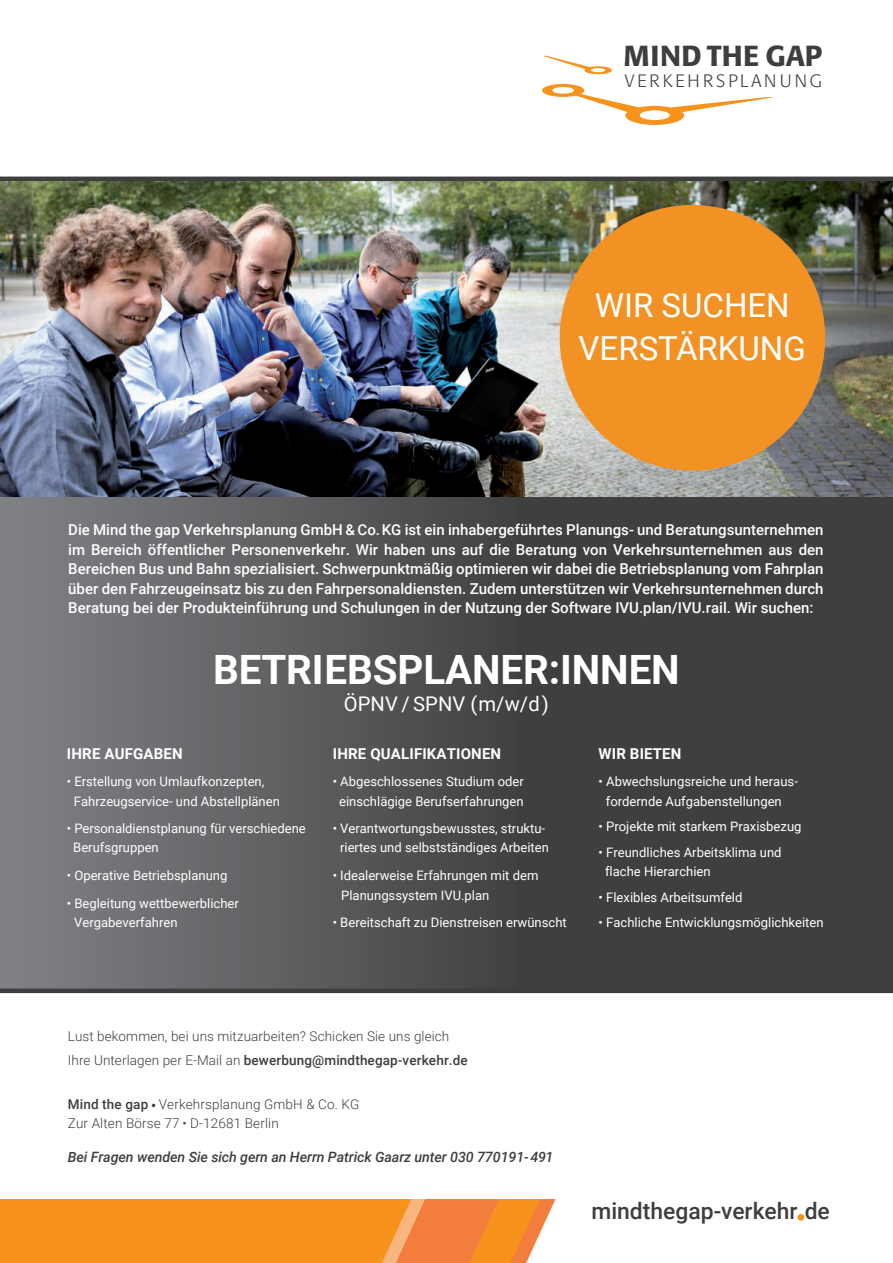
<style>
.page{position:relative;width:893px;height:1263px;background:#fff}
.page>*{position:absolute;margin:0;border:0;box-sizing:border-box;transform-origin:0 0}
.t1{font:700 40.35px "Roboto";letter-spacing:-.005em;color:#fff}
.t2{font:33px/43.5px "Roboto";color:#fff;text-align:center}
.t3{font:500 28.65px "Formata";letter-spacing:.02em;color:#3e3e3f}
.t4{font:500 22.95px "Roboto";color:#3e3e3f}
.t5{font:20.25px "Roboto";letter-spacing:.005em;color:#fff}
.t6{font:300 17.7px "Formata";letter-spacing:.16em;color:#3e3e3f}
.t7{font:500 15px/19.5px "Roboto";color:#fff;text-align:justify}
.t8{font:700 15px "Roboto";letter-spacing:.01em;color:#fff}
.t9{font:italic 500 14.25px "Roboto";letter-spacing:-.005em;color:#3e3e3f}
.t10{font:300 13.5px/24px "Roboto";letter-spacing:.005em;color:#3e3e3f}
.t11{font:13.05px/19.5px "Roboto";color:#fff}
.s1{font-weight:500}
.s2{font-family:"Source Sans Pro";font-weight:600}
</style>
<div class="page">
<img style="left:0;top:181px;width:893px;height:317px">
<svg style="left:0;top:498px;width:893px;height:490px;background:#525355"></svg>
<hr style="left:0;top:177px;width:893px;height:4px;background:#3e3e3f">
<div style="left:560px;top:205px;width:265px;height:266px;background:#f29225;border-radius:50%"></div>
<div style="left:0;top:988px;width:893px;height:5px;background:#3e3e3f"></div>
<div style="left:798px;top:1214px;width:6px;height:7px;background:#f7931d;border-radius:50%"></div>
<svg style="left:0;top:1199px;width:556px;height:64px;background:#f6922a"></svg>
<svg style="left:543px;top:56px;width:69px;height:18px"></svg>
<svg style="left:542px;top:84px;width:232px;height:41px"></svg>
<h3 class="t3" style="left:623px;top:40px;width:200px">MIND THE GAP</h3>
<h3 class="t6" style="left:625px;top:70px;width:199px">VERKEHRSPLANUNG</h3>
<h2 class="t2" style="left:579px;top:286px;width:229px">WIR SUCHEN<br>VERSTÄRKUNG</h2>
<p class="t7" style="left:68px;top:521px;width:757px">Die Mind the gap Verkehrsplanung GmbH &amp; Co. KG ist ein inhabergeführtes Planungs- und Beratungsunternehmen im Bereich öffentlicher Personenverkehr. Wir haben uns auf die Beratung von Verkehrsunternehmen aus den Bereichen Bus und Bahn spezialisiert. Schwerpunktmäßig optimieren wir dabei die Betriebsplanung vom Fahrplan über den Fahrzeugeinsatz bis zu den Fahrpersonaldiensten. Zudem unterstützen wir Verkehrsunternehmen durch Beratung bei der Produkteinführung und Schulungen in der Nutzung der Software IVU.plan/IVU.rail. Wir suchen:</p>
<h1 class="t1" style="left:213px;top:655px;width:468px">BETRIEBSPLANER:INNEN</h1>
<h3 class="t5" style="left:344px;top:695px;width:207px">ÖPNV / SPNV (m/w/d)</h3>
<p class="t8" style="left:67px;top:749px;width:117px">IHRE AUFGABEN</p>
<p class="t11" style="left:74px;top:773px;width:207px;text-indent:-7px">• Erstellung von Umlaufkonzepten,<br>Fahrzeugservice- und Abstellplänen</p>
<p class="t11" style="left:73px;top:819px;width:234px;text-indent:-6px">• Personaldienstplanung für verschiedene<br>Berufsgruppen</p>
<p class="t11" style="left:67px;top:867px;width:162px">• Operative Betriebsplanung</p>
<p class="t11" style="left:74px;top:894px;width:166px;text-indent:-8px">• Begleitung wettbewerblicher<br>Vergabeverfahren</p>
<p class="t8" style="left:333px;top:749px;width:170px">IHRE QUALIFIKATIONEN</p>
<p class="t11" style="left:333px;top:773px;width:193px;text-align:center">• Abgeschlossenes Studium oder einschlägige Berufserfahrungen</p>
<p class="t11" style="left:333px;top:819px;width:218px;text-align:center">• Verantwortungsbewusstes, struktu&shy;riertes und selbstständiges Arbeiten</p>
<p class="t11" style="left:341px;top:867px;width:199px;text-indent:-9px">• Idealerweise Erfahrungen mit dem<br>Planungssystem IVU.plan</p>
<p class="t11" style="left:333px;top:914px;width:236px">• Bereitschaft zu Dienstreisen erwünscht</p>
<p class="t8" style="left:599px;top:749px;width:84px">WIR BIETEN</p>
<p class="t11" style="left:606px;top:773px;width:194px;text-indent:-7px">• Abwechslungsreiche und heraus&shy;fordernde Aufgabenstellungen</p>
<p class="t11" style="left:599px;top:818px;width:204px">• Projekte mit starkem Praxisbezug</p>
<p class="t11" style="left:605px;top:843px;width:178px;text-indent:-6px">• Freundliches Arbeitsklima und flache Hierarchien</p>
<p class="t11" style="left:599px;top:888px;width:145px">• Flexibles Arbeitsumfeld</p>
<p class="t11" style="left:599px;top:914px;width:227px">• Fachliche Entwicklungsmöglichkeiten</p>
<p class="t10" style="left:68px;top:1025px;width:401px">Lust bekommen, bei uns mitzuarbeiten? Schicken Sie uns gleich<br>Ihre Unterlagen per E-Mail an <span class="s1">bewerbung@mindthegap-verkehr.de</span></p>
<p class="t10" style="left:68px;top:1095px;width:293px;line-height:19.5px"><span class="s1">Mind the gap</span> <span class="s2">•</span> Verkehrsplanung GmbH &amp; Co. KG<br>Zur Alten Börse 77 • D-12681 Berlin</p>
<p class="t9" style="left:68px;top:1152px;width:487px">Bei Fragen wenden Sie sich gern an Herrn Patrick Gaarz unter 030 770191-491</p>
<h3 class="t4" style="left:591px;top:1201px;width:240px">mindthegap-verkehr.de</h3>
</div>
